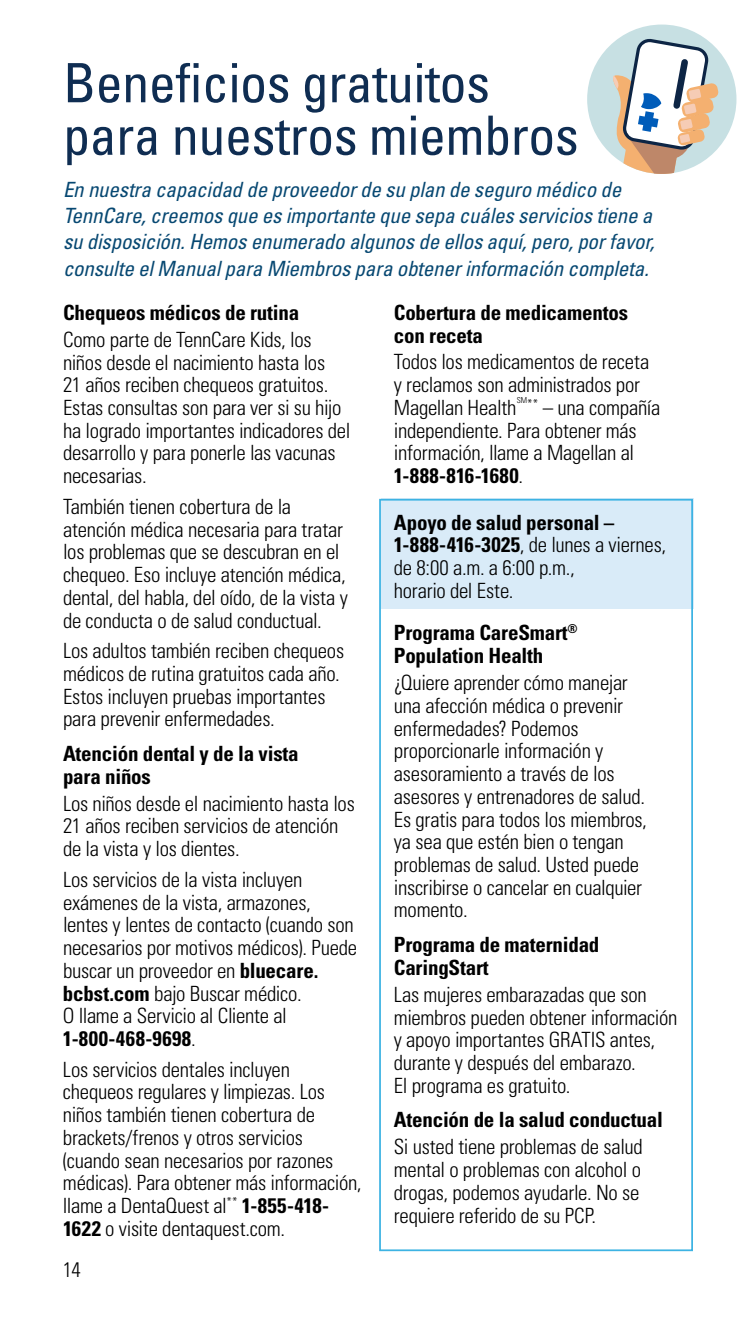
<style>
.page{position:relative;width:756px;height:1323px;background:#fff}
.page>*{position:absolute;margin:0;border:0;box-sizing:border-box;transform-origin:0 0}
.t1{font:condensed 54.25px/52.5px "Univers LT Std";letter-spacing:-.01em;color:#0f2d52}
.t2{font:300 condensed 21px/22.8px "Univers LT Std";letter-spacing:-.01em;color:#000}
.t3{font:italic condensed 21px/26.2px "Univers LT Std";letter-spacing:-.01em;color:#074872}
.t4{font:700 condensed 21px/22.8px "Univers LT Std";letter-spacing:-.01em;color:#000}
.s1{font-weight:700}
</style>
<div class="page">
<div style="left:381px;top:498px;width:312px;height:111px;background:#d9ebf8"></div>
<div style="left:379px;top:499px;width:314px;height:752px;border:2px solid #3db3e3"></div>
<div style="left:587px;top:25px;width:149px;height:149px;background:#c7e0e3;border-radius:50%"></div>
<svg style="left:610px;top:38px;width:109px;height:136px"></svg>
<h2 class="t1" style="left:63px;top:56px;width:517px">Beneficios gratuitos para nuestros miembros</h2>
<p class="t3" style="left:63px;top:176px;width:593px">En nuestra capacidad de proveedor de su plan de seguro médico de TennCare, creemos que es importante que sepa cuáles servicios tiene a su disposición. Hemos enumerado algunos de ellos aquí, pero, por favor, consulte el Manual para Miembros para obtener información completa.</p>
<h3 class="t4" style="left:63px;top:301px;width:238px">Chequeos médicos de rutina</h3>
<p class="t2" style="left:63px;top:328px;width:289px">Como parte de TennCare Kids, los niños desde el nacimiento hasta los<br>21 años reciben chequeos gratuitos.<br>Estas consultas son para ver si su hijo ha logrado importantes indicadores del desarrollo y para ponerle las vacunas necesarias.</p>
<p class="t2" style="left:63px;top:495px;width:286px">También tienen cobertura de la atención médica necesaria para tratar los problemas que se descubran en el chequeo. Eso incluye atención médica, dental, del habla, del oído, de la vista y de conducta o de salud conductual.</p>
<p class="t2" style="left:63px;top:639px;width:283px">Los adultos también reciben chequeos médicos de rutina gratuitos cada año.<br>Estos incluyen pruebas importantes para prevenir enfermedades.</p>
<h3 class="t4" style="left:63px;top:742px;width:237px">Atención dental y de la vista para niños</h3>
<p class="t2" style="left:63px;top:792px;width:293px">Los niños desde el nacimiento hasta los<br>21 años reciben servicios de atención de la vista y los dientes.</p>
<p class="t2" style="left:63px;top:868px;width:296px">Los servicios de la vista incluyen exámenes de la vista, armazones, lentes y lentes de contacto (cuando son necesarios por motivos médicos). Puede buscar un proveedor en <span class="s1">bluecare. bcbst.com</span> bajo Buscar médico.<br>O llame a Servicio al Cliente al<br><span class="s1">1-800-468-9698</span>.</p>
<p class="t2" style="left:63px;top:1058px;width:300px">Los servicios dentales incluyen chequeos regulares y limpiezas. Los niños también tienen cobertura de brackets/frenos y otros servicios (cuando sean necesarios por razones médicas). Para obtener más información, llame a DentaQuest al<sup>**</sup> <span class="s1">1-855-418- 1622</span> o visite dentaquest.com.</p>
<p class="t4" style="left:394px;top:301px;width:236px">Cobertura de medicamentos con receta</p>
<p class="t2" style="left:394px;top:351px;width:268px">Todos los medicamentos de receta y reclamos son administrados por<br>Magellan Health<sup>SM</sup><sup>**</sup> – una compañía independiente. Para obtener más información, llame a Magellan al<br><span class="s1">1-888-816-1680</span>.</p>
<p class="t2" style="left:394px;top:511px;width:274px"><span class="s1">Apoyo de salud personal –<br>1-888-416-3025</span>, de lunes a viernes, de 8:00 a.m. a 6:00 p.m.,<br>horario del Este.</p>
<h3 class="t4" style="left:394px;top:621px;width:185px">Programa CareSmart<sup>®<br></sup>Population Health</h3>
<p class="t2" style="left:394px;top:671px;width:255px">¿Quiere aprender cómo manejar una afección médica o prevenir enfermedades? Podemos proporcionarle información y asesoramiento a través de los asesores y entrenadores de salud.<br>Es gratis para todos los miembros, ya sea que estén bien o tengan problemas de salud. Usted puede inscribirse o cancelar en cualquier momento.</p>
<h3 class="t4" style="left:394px;top:933px;width:207px">Programa de maternidad<br>CaringStart</h3>
<p class="t2" style="left:394px;top:983px;width:285px">Las mujeres embarazadas que son miembros pueden obtener información y apoyo importantes GRATIS antes, durante y después del embarazo.<br>El programa es gratuito.</p>
<h3 class="t4" style="left:394px;top:1109px;width:271px">Atención de la salud conductual</h3>
<p class="t2" style="left:394px;top:1136px;width:250px">Si usted tiene problemas de salud mental o problemas con alcohol o drogas, podemos ayudarle. No se requiere referido de su PCP.</p>
<p class="t2" style="left:63px;top:1258px;width:19px">14</p>
</div>
